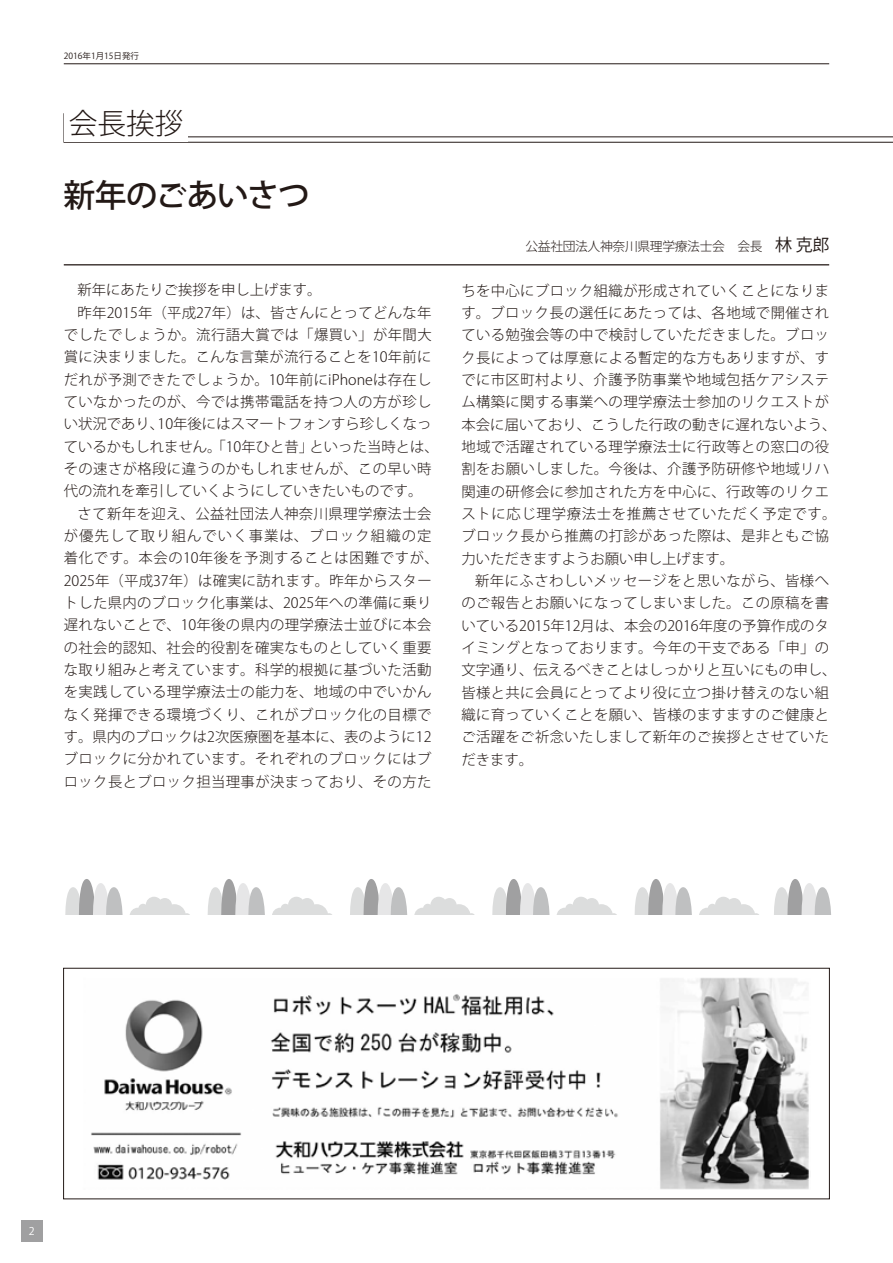
<style>
.page{position:relative;width:893px;height:1263px;background:#fff}
.page>*{position:absolute;margin:0;border:0;box-sizing:border-box;transform-origin:0 0}
.t1{font:500 31.95px "Koz Go Pro";letter-spacing:-.045em;color:#231916}
.t2{font:300 28.65px "Koz Go Pro";color:#231916}
.t3{font:300 14.4px/22.4px "Koz Go Pro";letter-spacing:.025em;color:#231916}
.t4{font:300 14.4px "Koz Go Pro";color:#231916}
.t5{font:300 14.4px "Koz Go Pro";letter-spacing:.05em;color:#231916}
.t6{font:300 14.4px "Koz Go Pro";letter-spacing:.075em;color:#231916}
.t7{font:300 12.75px "Koz Go Pro";letter-spacing:-.025em;color:#231916}
.t8{font:10.65px "Koz Go Pro";color:#fff}
.t9{font:8.55px "Koz Go Pro";color:#231916}
.s1{font-weight:400;font-size:16.95px}
</style>
<div class="page">
<img style="left:91px;top:977px;width:718px;height:213px">
<div style="left:63px;top:968px;width:767px;height:231px;border:1px solid #231916"></div>
<div style="left:21px;top:1220px;width:22px;height:22px;background:#a0a0a1"></div>
<hr style="left:64px;top:64px;width:765px;height:1px;background:#231916">
<hr style="left:64px;top:264px;width:765px;height:1px;background:#231916">
<svg style="left:65px;top:879px;width:58px;height:35px"></svg>
<svg style="left:130px;top:897px;width:59px;height:17px"></svg>
<svg style="left:207px;top:879px;width:58px;height:35px"></svg>
<svg style="left:272px;top:897px;width:59px;height:17px"></svg>
<svg style="left:350px;top:879px;width:57px;height:35px"></svg>
<svg style="left:415px;top:897px;width:58px;height:17px"></svg>
<svg style="left:492px;top:879px;width:58px;height:35px"></svg>
<svg style="left:557px;top:897px;width:59px;height:17px"></svg>
<svg style="left:634px;top:879px;width:58px;height:35px"></svg>
<svg style="left:699px;top:897px;width:59px;height:17px"></svg>
<svg style="left:774px;top:879px;width:57px;height:35px"></svg>
<svg style="left:64px;top:136px;width:829px;height:7px"></svg>
<div style="left:64px;top:105px;width:124px;height:37px;background:#fff"></div>
<p class="t9" style="left:64px;top:51px;width:77px">2016年1月15日発行</p>
<h2 class="t2" style="left:69px;top:105px;width:116px">会長挨拶</h2>
<h1 class="t1" style="left:64px;top:174px;width:247px">新年のごあいさつ</h1>
<p class="t4" style="left:78px;top:281px;width:245px">新年にあたりご挨拶を申し上げます。</p>
<p class="t3" style="left:78px;top:301px;width:355px">昨年2015年（平成27年）は、皆さんにとってどんな年</p>
<p class="t3" style="left:64px;top:324px;width:369px">でしたでしょうか。流行語大賞では「爆買い」が年間大</p>
<p class="t3" style="left:64px;top:346px;width:369px">賞に決まりました。こんな言葉が流行ることを10年前に</p>
<p class="t3" style="left:64px;top:368px;width:369px">だれが予測できたでしょうか。10年前にiPhoneは存在し</p>
<p class="t3" style="left:64px;top:391px;width:369px">ていなかったのが、今では携帯電話を持つ人の方が珍し</p>
<p class="t4" style="left:64px;top:415px;width:369px">い状況であり、10年後にはスマートフォンすら珍しくなっ</p>
<p class="t4" style="left:64px;top:437px;width:376px">ているかもしれません。「10年ひと昔」といった当時とは、</p>
<p class="t3" style="left:64px;top:458px;width:369px">その速さが格段に違うのかもしれませんが、この早い時</p>
<p class="t4" style="left:64px;top:482px;width:360px">代の流れを牽引していくようにしていきたいものです。</p>
<p class="t3" style="left:78px;top:502px;width:355px">さて新年を迎え、公益社団法人神奈川県理学療法士会</p>
<p class="t6" style="left:64px;top:526px;width:369px">が優先して取り組んでいく事業は、ブロック組織の定</p>
<p class="t5" style="left:64px;top:549px;width:376px">着化です。本会の10年後を予測することは困難ですが、</p>
<p class="t3" style="left:64px;top:569px;width:369px">2025年（平成37年）は確実に訪れます。昨年からスター</p>
<p class="t3" style="left:64px;top:592px;width:369px">トした県内のブロック化事業は、2025年への準備に乗り</p>
<p class="t3" style="left:64px;top:614px;width:369px">遅れないことで、10年後の県内の理学療法士並びに本会</p>
<p class="t3" style="left:64px;top:636px;width:369px">の社会的認知、社会的役割を確実なものとしていく重要</p>
<p class="t3" style="left:64px;top:659px;width:369px">な取り組みと考えています。科学的根拠に基づいた活動</p>
<p class="t3" style="left:64px;top:681px;width:369px">を実践している理学療法士の能力を、地域の中でいかん</p>
<p class="t3" style="left:64px;top:703px;width:369px">なく発揮できる環境づくり、これがブロック化の目標で</p>
<p class="t4" style="left:64px;top:727px;width:369px">す。県内のブロックは2次医療圏を基本に、表のように12</p>
<p class="t3" style="left:64px;top:748px;width:369px">ブロックに分かれています。それぞれのブロックにはブ</p>
<p class="t3" style="left:64px;top:770px;width:369px">ロック長とブロック担当理事が決まっており、その方た</p>
<p class="t7" style="left:525px;top:238px;width:306px">公益社団法人神奈川県理学療法士会　会長　<span class="s1">林 克郎</span></p>
<p class="t3" style="left:461px;top:279px;width:377px">ちを中心にブロック組織が形成されていくことになります。ブロック長の選任にあたっては、各地域で開催されている勉強会等の中で検討していただきました。ブロック長によっては厚意による暫定的な方もありますが、すでに市区町村より、介護予防事業や地域包括ケアシステム構築に関する事業への理学療法士参加のリクエストが本会に届いており、こうした行政の動きに遅れないよう、地域で活躍されている理学療法士に行政等との窓口の役割をお願いしました。今後は、介護予防研修や地域リハ関連の研修会に参加された方を中心に、行政等のリクエストに応じ理学療法士を推薦させていただく予定です。ブロック長から推薦の打診があった際は、是非ともご協力いただきますようお願い申し上げます。</p>
<p class="t3" style="left:461px;top:569px;width:377px;text-indent:14px">新年にふさわしいメッセージをと思いながら、皆様へのご報告とお願いになってしまいました。この原稿を書いている2015年12月は、本会の2016年度の予算作成のタイミングとなっております。今年の干支である「申」の文字通り、伝えるべきことはしっかりと互いにもの申し、皆様と共に会員にとってより役に立つ掛け替えのない組織に育っていくことを願い、皆様のますますのご健康とご活躍をご祈念いたしまして新年のご挨拶とさせていただきます。</p>
<p class="t8" style="left:29px;top:1224px;width:7px">2</p>
</div>
